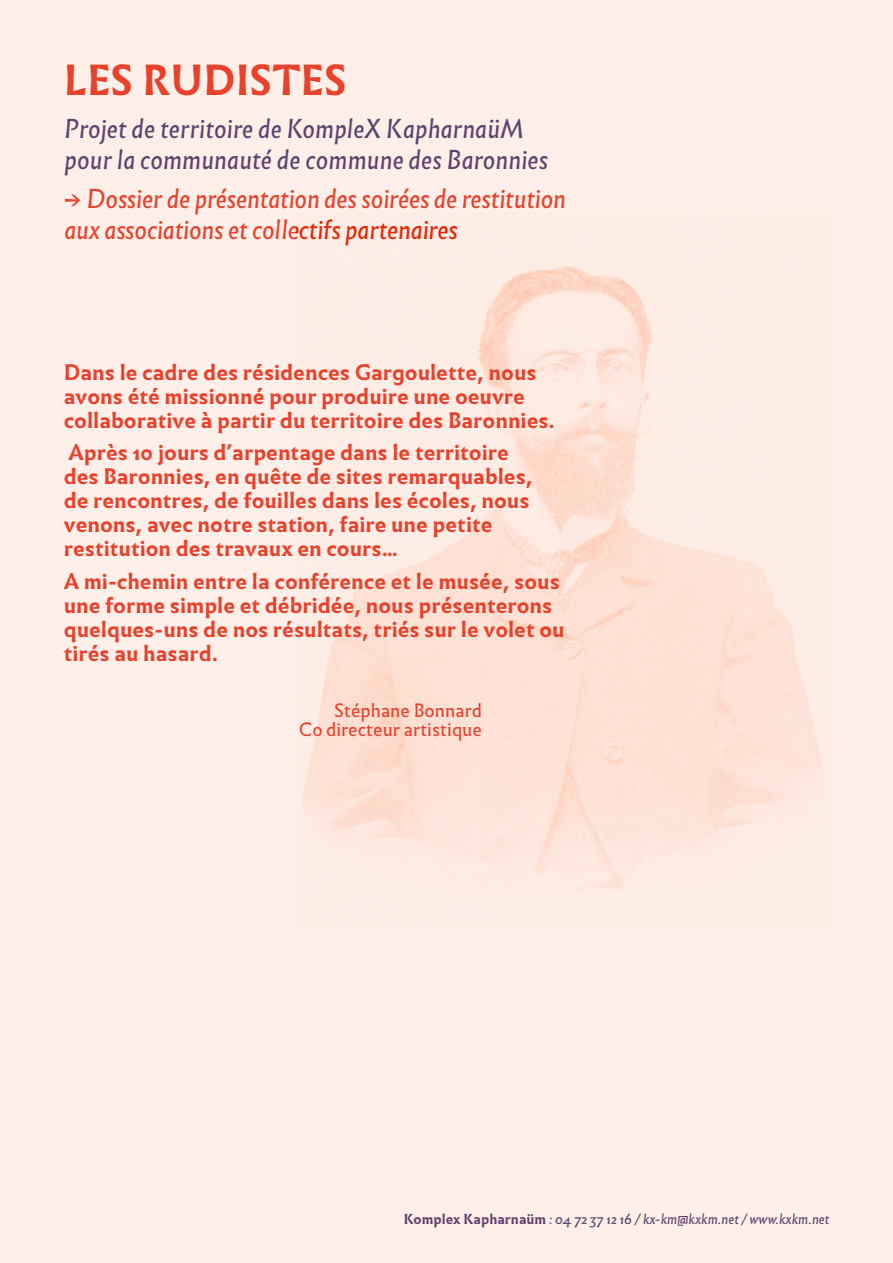
<style>
.page{position:relative;width:893px;height:1263px;background:#feefe9}
.page>*{position:absolute;margin:0;border:0;box-sizing:border-box;transform-origin:0 0}
.t1{font:700 40.5px "Infini";color:#e8412c}
.t2{font:italic 25.5px/30.6px "Infini";letter-spacing:-.01em;color:#e8412c}
.t3{font:italic 25.5px/30.6px "Infini";color:#60416d}
.t4{font:700 21px/24px "Infini";color:#e8412c}
.t5{font:18px/19.5px "Infini";color:#e8412c;text-align:right}
.t6{font:italic 13.5px "Infini";color:#60416d}
.s1{font-weight:700;font-style:normal}
</style>
<div class="page">
<img style="left:302px;top:266px;width:522px;height:625px">
<h1 class="t1" style="left:64px;top:48px;width:285px">LES RUDISTES</h1>
<p class="t3" style="left:64px;top:112px;width:486px">Projet de territoire de KompleX KapharnaüM pour la communauté de commune des Baronnies</p>
<p class="t2" style="left:64px;top:182px;width:503px">→ Dossier de présentation des soirées de restitution aux associations et collectifs partenaires</p>
<p class="t4" style="left:64px;top:360px;width:493px">Dans le cadre des résidences Gargoulette, nous avons été missionné pour produire une oeuvre collaborative à partir du territoire des Baronnies.</p>
<p class="t4" style="left:64px;top:441px;width:470px">Après 10 jours d’arpentage dans le territoire des Baronnies, en quête de sites remarquables, de rencontres, de fouilles dans les écoles, nous venons, avec notre station, faire une petite restitution des travaux en cours…</p>
<p class="t4" style="left:64px;top:569px;width:502px">A mi-chemin entre la conférence et le musée, sous une forme simple et débridée, nous présenterons quelques-uns de nos résultats, triés sur le volet ou tirés au hasard.</p>
<p class="t5" style="left:299px;top:699px;width:184px">Stéphane Bonnard<br>Co directeur artistique</p>
<p class="t6" style="left:404px;top:1209px;width:427px"><span class="s1">Komplex Kapharnaüm</span> : 04 72 37 12 16 / kx-km@kxkm.net / www.kxkm.net</p>
</div>
